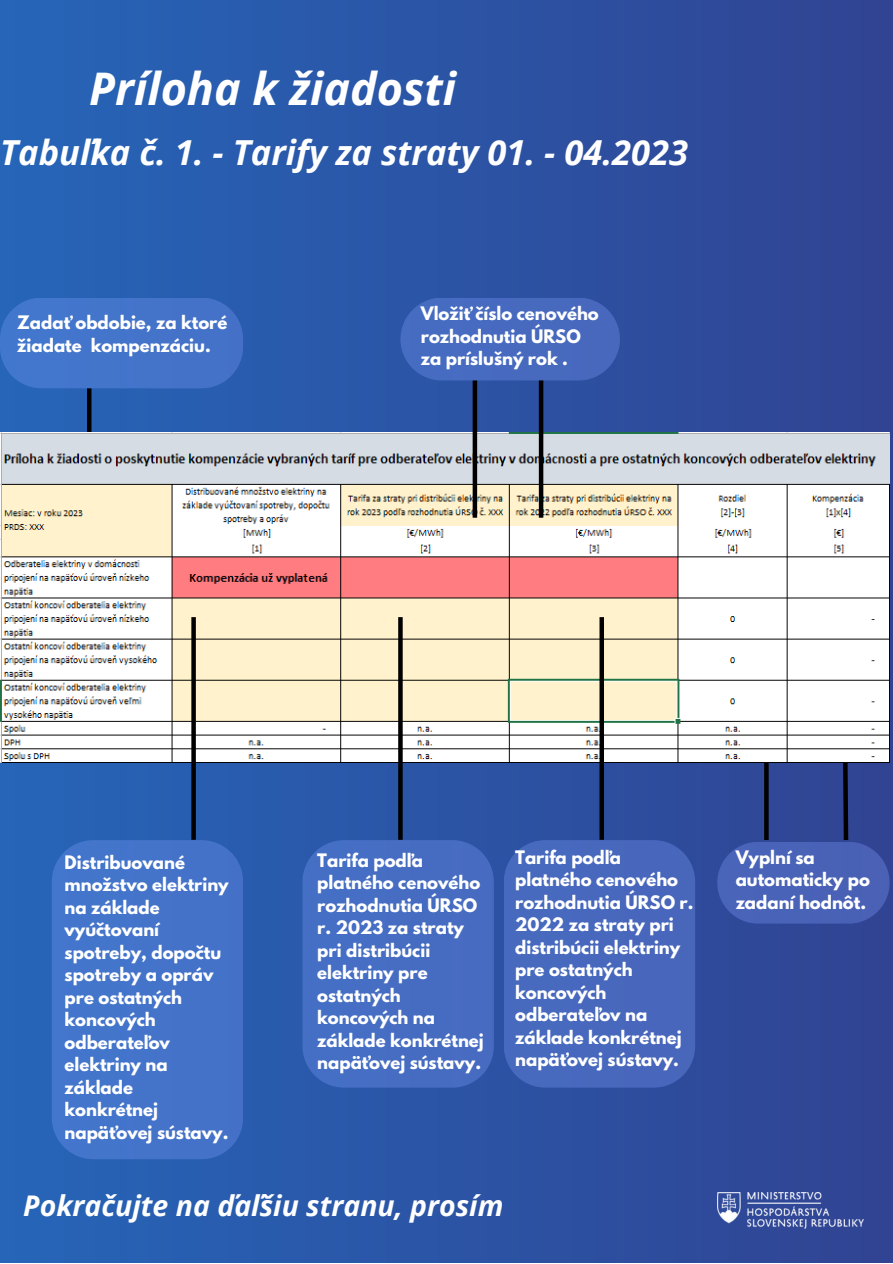
<style>
.page{position:relative;width:893px;height:1264px;background:#fff}
.page>*{position:absolute;margin:0;border:0;box-sizing:border-box;transform-origin:0 0}
.t1{font:italic 700 45px "Open Sans";color:#fff}
.t2{font:italic 700 34.5px "Open Sans";color:#fff}
.t3{font:italic 700 28.5px "Open Sans";color:#fff}
.t4{font:700 16.5px/22.5px "League Spartan";color:#fff}
</style>
<div class="page">
<div style="left:0;top:0;width:892px;height:1262px;background:linear-gradient(to right,#2765b8,#314492)"></div>
<div style="left:302px;top:840px;width:192px;height:247px;background:#466dc2"></div>
<div style="left:504px;top:840px;width:191px;height:247px;background:#4768bd"></div>
<div style="left:400px;top:297px;width:220px;height:83px;background:#476ac0;border-radius:41px"></div>
<div style="left:52px;top:840px;width:191px;height:319px;background:#4473ca"></div>
<svg style="left:0;top:297px;width:243px;height:91px"></svg>
<svg style="left:717px;top:762px;width:172px;height:161px"></svg>
<hr style="left:87px;top:388px;width:4px;height:137px;background:#000">
<img style="left:717px;top:1192px;width:146px;height:36px">
<img style="left:0;top:433px;width:889px;height:329px">
<div style="left:599px;top:617px;width:5px;height:222px;background:#000"></div>
<svg style="left:398px;top:617px;width:4px;height:222px"></svg>
<div style="left:191px;top:617px;width:5px;height:222px;background:#000"></div>
<div style="left:472px;top:380px;width:5px;height:137px;background:#000"></div>
<hr style="left:539px;top:380px;width:4px;height:137px;background:#000">
<p class="t1" style="left:89px;top:57px;width:368px">Príloha k žiadosti</p>
<p class="t2" style="left:0;top:128px;width:689px">Tabuľka č. 1. - Tarify za straty 01. - 04.2023</p>
<p class="t4" style="left:17px;top:313px;width:211px">Zadať obdobie, za ktoré žiadate kompenzáciu.</p>
<p class="t4" style="left:421px;top:304px;width:179px">Vložiť číslo cenového rozhodnutia ÚRSO za príslušný rok .</p>
<p class="t4" style="left:65px;top:853px;width:166px">Distribuované množstvo elektriny na základe vyúčtovaní spotreby, dopočtu spotreby a opráv pre ostatných koncových odberateľov elektriny na základe konkrétnej napäťovej sústavy.</p>
<p class="t4" style="left:317px;top:851px;width:168px">Tarifa podľa platného cenového rozhodnutia ÚRSO r. 2023 za straty pri distribúcii elektriny pre ostatných koncových na základe konkrétnej napäťovej sústavy.</p>
<p class="t4" style="left:515px;top:847px;width:180px">Tarifa podľa platného cenového rozhodnutia ÚRSO r.<br>2022 za straty pri distribúcii elektriny pre ostatných koncových odberateľov na základe konkrétnej napäťovej sústavy.</p>
<p class="t3" style="left:23px;top:1185px;width:481px">Pokračujte na ďaľšiu stranu, prosím</p>
<p class="t4" style="left:735px;top:847px;width:136px">Vyplní sa automaticky po zadaní hodnôt.</p>
</div>
